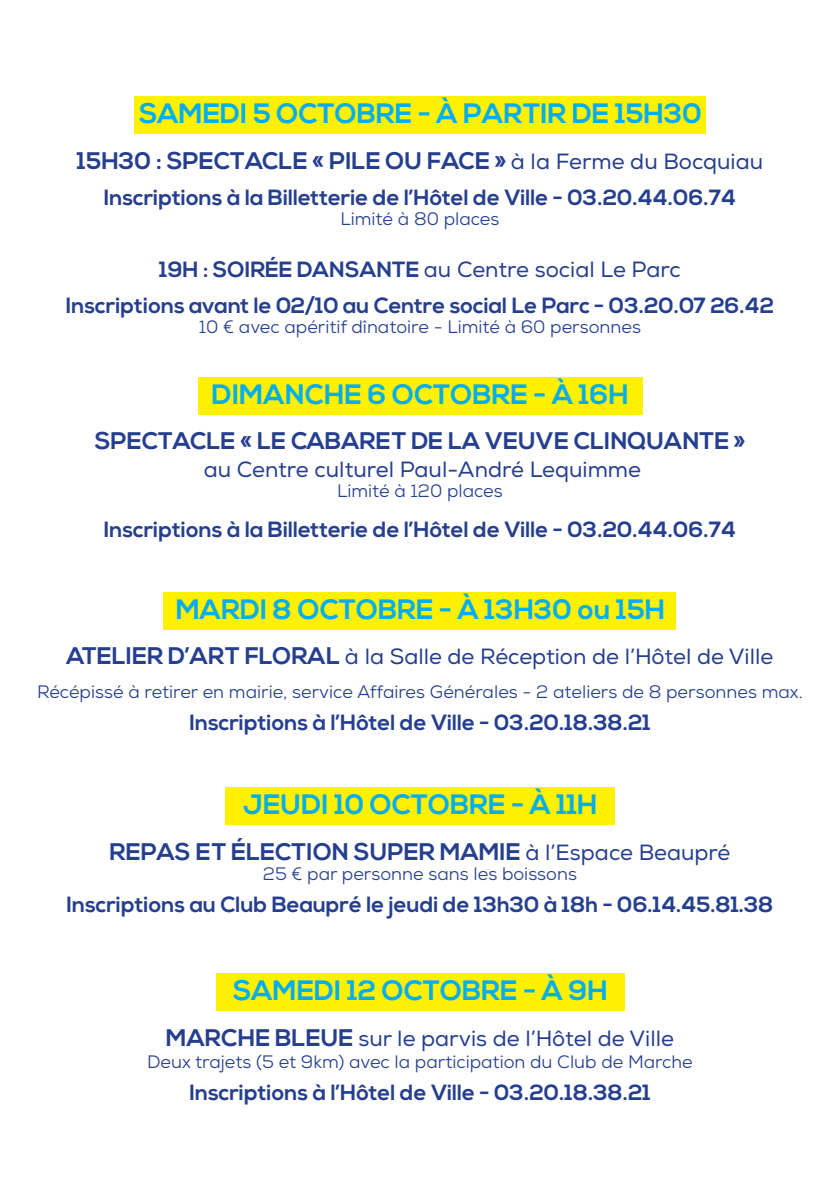
<style>
.page{position:relative;width:840px;height:1191px;background:#fff}
.page>*{position:absolute;margin:0;border:0;box-sizing:border-box;transform-origin:0 0}
.t1{font:700 28px "Nexa";color:#00aeef}
.t2{font:700 24px "Nexa";color:#253f8e}
.t3{font:700 22px "Nexa";color:#253f8e}
.t4{font:22px "Nexa";color:#253f8e}
.t5{font:18px "Nexa";color:#253f8e}
.s1{font-weight:400;font-size:22px}
.s2{font-weight:700}
.s3{font-weight:700;font-size:24px}
</style>
<div class="page">
<div style="left:134px;top:96px;width:571px;height:38px;background:#fff101"></div>
<div style="left:198px;top:377px;width:445px;height:37px;background:#fff101"></div>
<div style="left:163px;top:592px;width:513px;height:37px;background:#fff101"></div>
<div style="left:225px;top:787px;width:389px;height:38px;background:#fff101"></div>
<div style="left:215px;top:973px;width:409px;height:38px;background:#fff101"></div>
<p class="t1" style="left:139px;top:97px;width:564px">SAMEDI 5 OCTOBRE - À PARTIR DE 15H30</p>
<p class="t2" style="left:77px;top:146px;width:687px">15H30 : SPECTACLE « PILE OU FACE » <span class="s1">à la Ferme du Bocquiau</span></p>
<p class="t3" style="left:104px;top:184px;width:633px">Inscriptions à la Billetterie de l’Hôtel de Ville - 03.20.44.06.74</p>
<p class="t5" style="left:340px;top:207px;width:160px">Limité à 80 places</p>
<p class="t4" style="left:159px;top:256px;width:523px"><span class="s2">19H : SOIRÉE DANSANTE</span> au Centre social Le Parc</p>
<p class="t3" style="left:66px;top:292px;width:709px">Inscriptions avant le 02/10 au Centre social Le Parc - 03.20.07 26.42</p>
<p class="t5" style="left:199px;top:315px;width:443px">10 € avec apéritif dînatoire - Limité à 60 personnes</p>
<p class="t1" style="left:212px;top:378px;width:418px">DIMANCHE 6 OCTOBRE - À 16H</p>
<p class="t2" style="left:95px;top:427px;width:651px">SPECTACLE « LE CABARET DE LA VEUVE CLINQUANTE »</p>
<p class="t4" style="left:203px;top:456px;width:438px">au Centre culturel Paul-André Lequimme</p>
<p class="t5" style="left:337px;top:479px;width:167px">Limité à 120 places</p>
<p class="t3" style="left:104px;top:517px;width:633px">Inscriptions à la Billetterie de l’Hôtel de Ville - 03.20.44.06.74</p>
<p class="t1" style="left:175px;top:593px;width:491px">MARDI 8 OCTOBRE - À 13H30 ou 15H</p>
<p class="t4" style="left:67px;top:643px;width:708px"><span class="s3">ATELIER D’ART FLORAL</span> à la Salle de Réception de l’Hôtel de Ville</p>
<p class="t5" style="left:37px;top:680px;width:766px">Récépissé à retirer en mairie, service Affaires Générales - 2 ateliers de 8 personnes max.</p>
<p class="t3" style="left:189px;top:710px;width:462px">Inscriptions à l’Hôtel de Ville - 03.20.18.38.21</p>
<p class="t1" style="left:243px;top:788px;width:356px">JEUDI 10 OCTOBRE - À 11H</p>
<p class="t2" style="left:109px;top:837px;width:622px">REPAS ET ÉLECTION SUPER MAMIE <span class="s1">à l’Espace Beaupré</span></p>
<p class="t5" style="left:263px;top:862px;width:315px">25 € par personne sans les boissons</p>
<p class="t3" style="left:66px;top:891px;width:708px">Inscriptions au Club Beaupré le jeudi de 13h30 à 18h - 06.14.45.81.38</p>
<p class="t1" style="left:233px;top:974px;width:376px">SAMEDI 12 OCTOBRE - À 9H</p>
<p class="t4" style="left:166px;top:1025px;width:509px"><span class="s3">MARCHE BLEUE</span> sur le parvis de l’Hôtel de Ville</p>
<p class="t5" style="left:147px;top:1050px;width:547px">Deux trajets (5 et 9km) avec la participation du Club de Marche</p>
<p class="t3" style="left:189px;top:1079px;width:462px">Inscriptions à l’Hôtel de Ville - 03.20.18.38.21</p>
</div>
